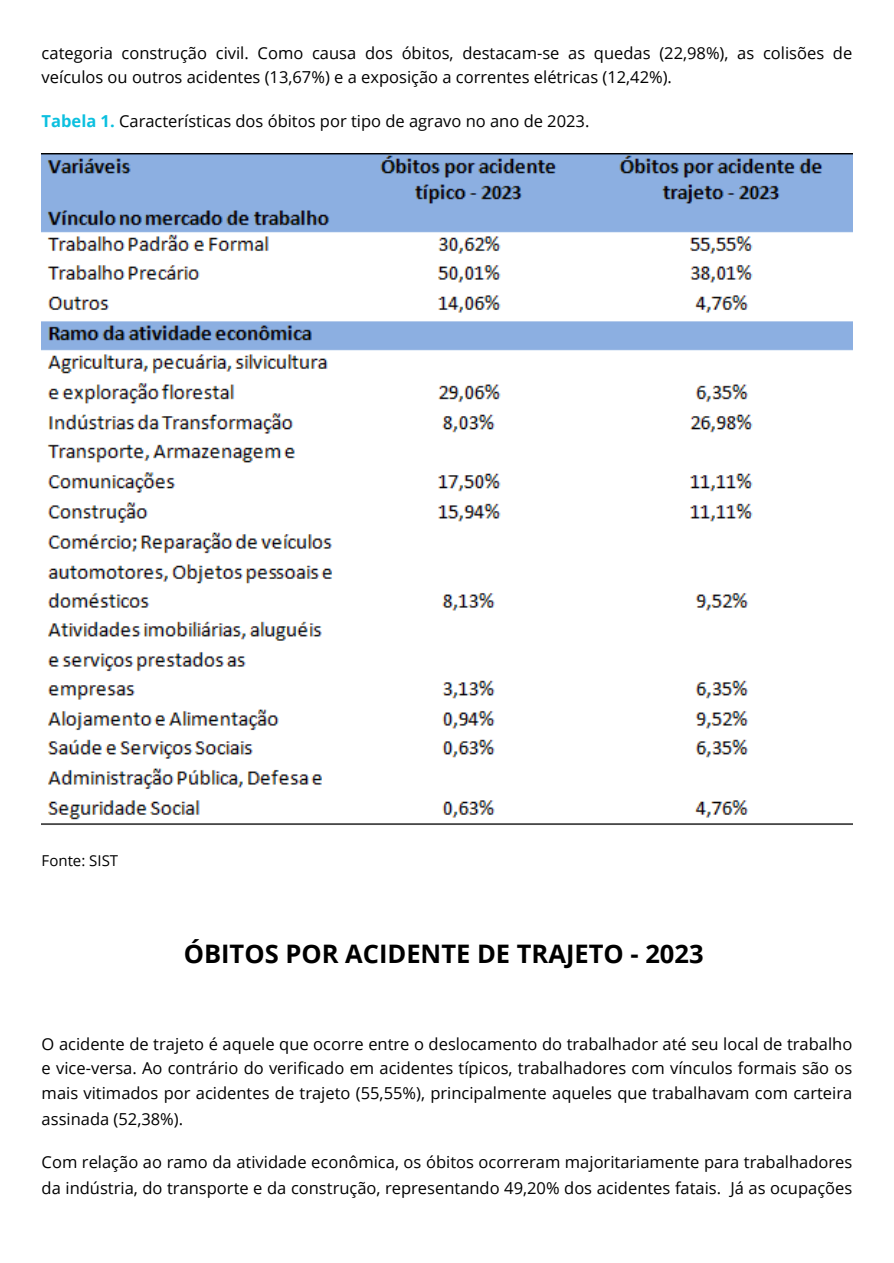
<style>
.page{position:relative;width:894px;height:1263px;background:#fff}
.page>*{position:absolute;margin:0;border:0;box-sizing:border-box;transform-origin:0 0}
.t1{font:700 25.5px "Open Sans";color:#000}
.t2{font:16.5px/25.2px "Open Sans";color:#000}
.t3{font:15px "Open Sans";color:#000}
.s1{font-weight:700;color:#0cc0df}
</style>
<div class="page">
<img style="left:42px;top:153px;width:810px;height:672px">
<p class="t2" style="left:42px;top:40px;width:812px;line-height:24.8px">categoria construção civil. Como causa dos óbitos, destacam-se as quedas (22,98%), as colisões de veículos ou outros acidentes (13,67%) e a exposição a correntes elétricas (12,42%).</p>
<h2 class="t2" style="left:42px;top:108px;width:549px"><span class="s1">Tabela 1.</span> Características dos óbitos por tipo de agravo no ano de 2023.</h2>
<p class="t3" style="left:42px;top:850px;width:78px">Fonte: SIST</p>
<h1 class="t1" style="left:184px;top:936px;width:521px">ÓBITOS POR ACIDENTE DE TRAJETO - 2023</h1>
<p class="t2" style="left:42px;top:1031px;width:811px;text-align:justify">O acidente de trajeto é aquele que ocorre entre o deslocamento do trabalhador até seu local de trabalho e vice-versa. Ao contrário do verificado em acidentes típicos, trabalhadores com vínculos formais são os mais vitimados por acidentes de trajeto (55,55%), principalmente aqueles que trabalhavam com carteira assinada (52,38%).</p>
<p class="t2" style="left:42px;top:1148px;width:811px;line-height:25.8px">Com relação ao ramo da atividade econômica, os óbitos ocorreram majoritariamente para trabalhadores da indústria, do transporte e da construção, representando 49,20% dos acidentes fatais. Já as ocupações</p>
</div>
